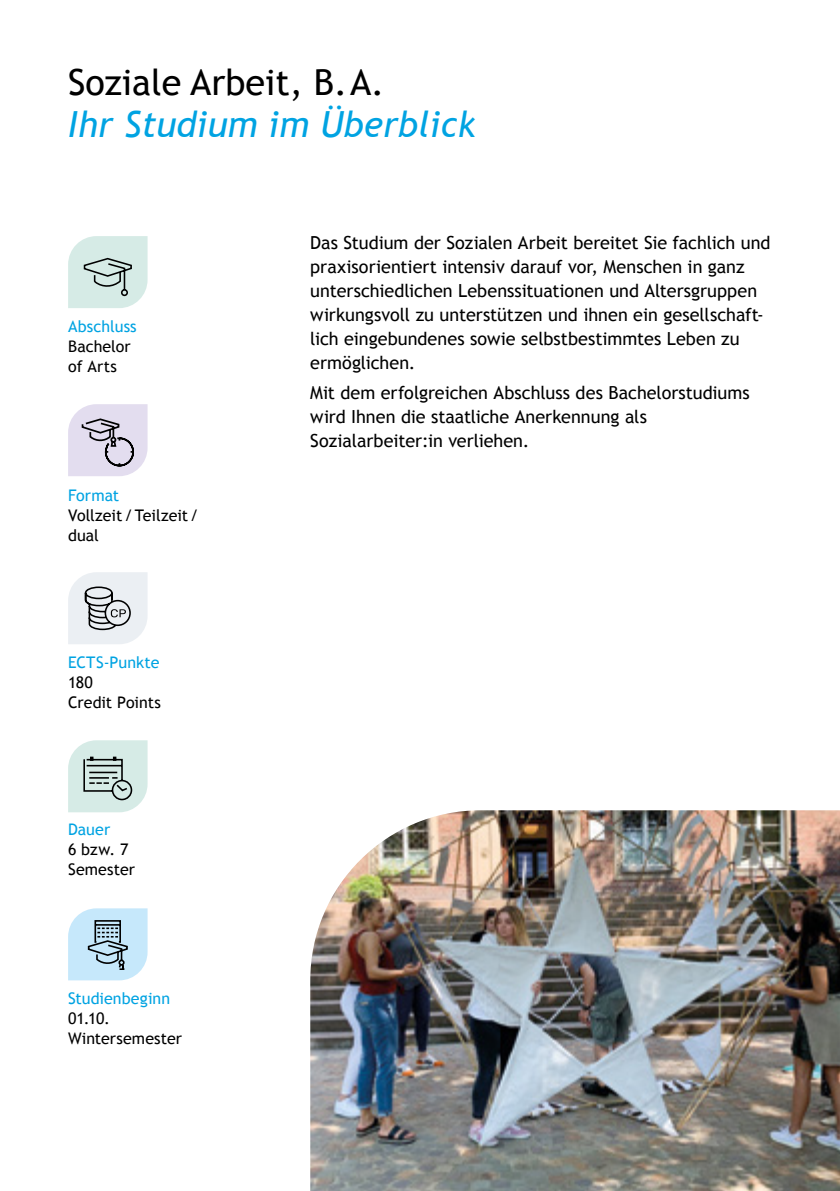
<style>
.page{position:relative;width:840px;height:1191px;background:#fff}
.page>*{position:absolute;margin:0;border:0;box-sizing:border-box;transform-origin:0 0}
.t1{font:italic 36px "Trebuchet MS";color:#00a3e2}
.t2{font:36px "Trebuchet MS";color:#000}
.t3{font:18px/24px "Trebuchet MS";color:#000}
.t4{font:16px/20px "Trebuchet MS";color:#000}
.t5{font:16px "Trebuchet MS";letter-spacing:.005em;color:#00a3e2}
</style>
<div class="page">
<img style="left:310px;top:810px;width:529px;height:381px">
<svg style="left:68px;top:236px;width:79px;height:72px;background:#ccdfda"></svg>
<svg style="left:68px;top:404px;width:79px;height:72px;background:#d3cddd"></svg>
<svg style="left:68px;top:572px;width:79px;height:72px;background:#d8dbdf"></svg>
<svg style="left:68px;top:740px;width:79px;height:72px;background:#c6d8d4"></svg>
<svg style="left:68px;top:908px;width:79px;height:72px;background:#b8d5e5"></svg>
<h1 class="t2" style="left:68px;top:61px;width:318px">Soziale Arbeit, B.A.</h1>
<h1 class="t1" style="left:68px;top:103px;width:409px">Ihr Studium im Überblick</h1>
<p class="t5" style="left:68px;top:317px;width:70px">Abschluss</p>
<p class="t4" style="left:68px;top:336px;width:64px">Bachelor of Arts</p>
<p class="t5" style="left:68px;top:485px;width:53px">Format</p>
<p class="t4" style="left:68px;top:505px;width:132px">Vollzeit/Teilzeit/ dual</p>
<p class="t5" style="left:68px;top:652px;width:93px">ECTS-Punkte</p>
<p class="t4" style="left:68px;top:672px;width:94px">180<br>Credit Points</p>
<p class="t5" style="left:68px;top:820px;width:44px">Dauer</p>
<p class="t4" style="left:68px;top:840px;width:68px">6 bzw. 7<br>Semester</p>
<p class="t5" style="left:68px;top:989px;width:103px">Studienbeginn</p>
<p class="t4" style="left:68px;top:1009px;width:115px">01.10.<br>Wintersemester</p>
<p class="t3" style="left:310px;top:231px;width:461px">Das Studium der Sozialen Arbeit bereitet Sie fachlich und praxisorientiert intensiv darauf vor, Menschen in ganz unterschiedlichen Lebenssituationen und Altersgruppen wirkungsvoll zu unterstützen und ihnen ein gesellschaft&shy;lich eingebundenes sowie selbstbestimmtes Leben zu ermöglichen.</p>
<p class="t3" style="left:310px;top:381px;width:441px">Mit dem erfolgreichen Abschluss des Bachelorstudiums wird Ihnen die staatliche Anerkennung als<br>Sozialarbeiter:in verliehen.</p>
</div>
